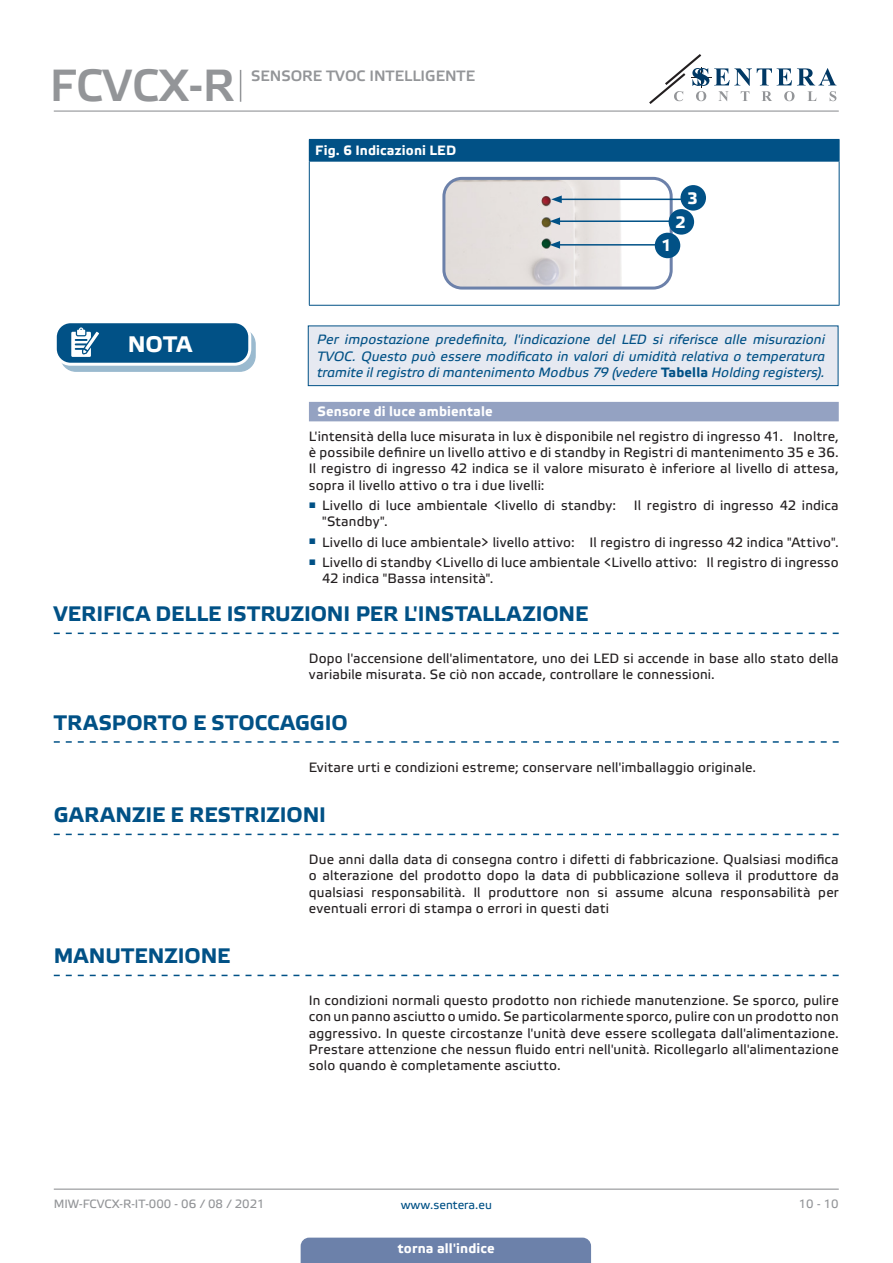
<style>
.page{position:relative;width:893px;height:1263px;background:#fff}
.page>*{position:absolute;margin:0;border:0;box-sizing:border-box;transform-origin:0 0}
.t1{font:45px "Etelka Medium Pro";color:#939598}
.t2{font:700 22.5px "Etelka Text Pro";color:#fff}
.t3{font:700 21px "Etelka Text Pro";letter-spacing:.005em;color:#015186}
.TABLE_TEXT_WHITE{font:700 16.5px "Etelka Text Pro";color:#fff}
.t4{font:15px "Etelka Medium Pro";color:#939598}
.body{font:13.5px/16.2px "Etelka Text Pro";letter-spacing:.015em;color:#231f20;text-align:justify}
.attention{font:italic 13.5px/16.2px "Etelka Text Pro";letter-spacing:.01em;color:#015186;text-align:justify}
.Number-roman{font:700 13.5px "Etelka Text Pro";letter-spacing:.01em;color:#fff}
.table_text{font:700 13.5px "Etelka Text Pro";letter-spacing:.015em;color:#fff}
.t5{font:12px "Etelka Text Pro";color:#939598}
.t6{font:12px "Etelka Text Pro";color:#015186}
.s1{font-weight:700;font-style:normal}
</style>
<div class="page">
<hr style="left:54px;top:111px;width:785px;height:1px;background:#939598">
<hr style="left:54px;top:1188px;width:785px;height:2px;background:#939598">
<svg style="left:649px;top:54px;width:187px;height:50px"></svg>
<div style="left:301px;top:1237px;width:290px;height:26px;background:#6c81aa"></div>
<hr style="left:240px;top:70px;width:1px;height:32px;background:#939598">
<div style="left:309px;top:402px;width:530px;height:19px;background:#94a2c2"></div>
<svg style="left:54px;top:632px;width:785px;height:2px"></svg>
<div style="left:309px;top:139px;width:530px;height:22px;background:#015186"></div>
<svg style="left:839px;top:140px;width:1px;height:21px"></svg>
<hr style="left:309px;top:161px;width:530px;height:1px;background:#015186">
<hr style="left:309px;top:162px;width:1px;height:143px;background:#015186">
<hr style="left:839px;top:162px;width:1px;height:143px;background:#015186">
<hr style="left:309px;top:305px;width:530px;height:1px;background:#015186">
<img style="left:446px;top:181px;width:176px;height:105px">
<div style="left:442px;top:177px;width:231px;height:113px;border:3px solid #6c81aa;border-radius:18px"></div>
<hr style="left:559px;top:199px;width:130px;height:1px;background:#015186">
<svg style="left:551px;top:195px;width:11px;height:8px"></svg>
<hr style="left:558px;top:220px;width:118px;height:2px;background:#015186">
<svg style="left:549px;top:217px;width:11px;height:8px"></svg>
<hr style="left:558px;top:244px;width:118px;height:2px;background:#015186">
<svg style="left:549px;top:241px;width:11px;height:8px"></svg>
<div style="left:680px;top:185px;width:26px;height:26px;background:#015186;border-radius:50%"></div>
<div style="left:669px;top:209px;width:25px;height:26px;background:#015186;border-radius:50%"></div>
<div style="left:655px;top:233px;width:25px;height:25px;background:#015186;border-radius:50%"></div>
<div style="left:61px;top:329px;width:194px;height:42px;background:#9abacf;border-radius:15px"></div>
<div style="left:60px;top:328px;width:196px;height:44px;border:1px solid #015186;border-radius:15px"></div>
<div style="left:55px;top:322px;width:195px;height:42px;background:#015186;border-radius:15px"></div>
<div style="left:54px;top:320px;width:197px;height:46px;border:3px solid #fff;border-radius:15px"></div>
<svg style="left:71px;top:327px;width:33px;height:38px"></svg>
<div style="left:308px;top:326px;width:530px;height:60px;background:#e6e9f1"></div>
<div style="left:308px;top:325px;width:530px;height:61px;border:1px solid #015186"></div>
<svg style="left:54px;top:741px;width:785px;height:2px"></svg>
<svg style="left:54px;top:834px;width:785px;height:1px"></svg>
<svg style="left:54px;top:975px;width:785px;height:1px"></svg>
<h1 class="t1" style="left:50px;top:61px;width:186px">FCVCX-R</h1>
<p class="t4" style="left:251px;top:67px;width:225px">SENSORE TVOC INTELLIGENTE</p>
<p class="table_text" style="left:315px;top:142px;width:142px">Fig. 6 Indicazioni LED</p>
<p class="TABLE_TEXT_WHITE" style="left:687px;top:188px;width:12px">3</p>
<p class="TABLE_TEXT_WHITE" style="left:675px;top:212px;width:12px">2</p>
<p class="TABLE_TEXT_WHITE" style="left:662px;top:235px;width:12px">1</p>
<p class="t2" style="left:128px;top:330px;width:66px">NOTA</p>
<p class="attention" style="left:317px;top:332px;width:509px">Per impostazione predefinita, l'indicazione del LED si riferisce alle misurazioni TVOC. Questo può essere modificato in valori di umidità relativa o temperatura tramite il registro di mantenimento Modbus 79 (vedere <span class="s1">Tabella</span> Holding registers).</p>
<p class="Number-roman" style="left:317px;top:403px;width:177px">Sensore di luce ambientale</p>
<p class="body" style="left:309px;top:429px;width:531px">L'intensità della luce misurata in lux è disponibile nel registro di ingresso 41. Inoltre, è possibile definire un livello attivo e di standby in Registri di mantenimento 35 e 36.<br>Il registro di ingresso 42 indica se il valore misurato è inferiore al livello di attesa, sopra il livello attivo o tra i due livelli:</p>
<p class="body" style="left:309px;top:498px;width:309px"><sup>■</sup> Livello di luce ambientale &lt;livello di standby:</p>
<p class="body" style="left:634px;top:498px;width:206px">Il registro di ingresso 42 indica</p>
<p class="body" style="left:322px;top:514px;width:67px">"Standby".</p>
<p class="body" style="left:309px;top:535px;width:531px"><sup>■</sup> Livello di luce ambientale&gt; livello attivo: Il registro di ingresso 42 indica "Attivo".</p>
<p class="body" style="left:322px;top:555px;width:518px;text-indent:-13px"><sup>■</sup> Livello di standby &lt;Livello di luce ambientale &lt;Livello attivo: Il registro di ingresso<br>42 indica "Bassa intensità".</p>
<p class="t3" style="left:54px;top:601px;width:536px">VERIFICA DELLE ISTRUZIONI PER L'INSTALLAZIONE</p>
<p class="body" style="left:309px;top:651px;width:531px">Dopo l'accensione dell'alimentatore, uno dei LED si accende in base allo stato della variabile misurata. Se ciò non accade, controllare le connessioni.</p>
<p class="t3" style="left:54px;top:709px;width:295px">TRASPORTO E STOCCAGGIO</p>
<p class="body" style="left:309px;top:760px;width:449px">Evitare urti e condizioni estreme; conservare nell'imballaggio originale.</p>
<p class="t3" style="left:54px;top:802px;width:274px">GARANZIE E RESTRIZIONI</p>
<p class="body" style="left:309px;top:852px;width:531px">Due anni dalla data di consegna contro i difetti di fabbricazione. Qualsiasi modifica o alterazione del prodotto dopo la data di pubblicazione solleva il produttore da qualsiasi responsabilità. Il produttore non si assume alcuna responsabilità per eventuali errori di stampa o errori in questi dati</p>
<p class="t3" style="left:54px;top:943px;width:178px">MANUTENZIONE</p>
<p class="body" style="left:309px;top:993px;width:531px">In condizioni normali questo prodotto non richiede manutenzione. Se sporco, pulire con un panno asciutto o umido. Se particolarmente sporco, pulire con un prodotto non aggressivo. In queste circostanze l'unità deve essere scollegata dall'alimentazione.<br>Prestare attenzione che nessun fluido entri nell'unità. Ricollegarlo all'alimentazione solo quando è completamente asciutto.</p>
<p class="t5" style="left:54px;top:1197px;width:212px">MIW-FCVCX-R-IT-000 - 06 / 08 / 2021</p>
<p class="t6" style="left:401px;top:1198px;width:93px">www.sentera.eu</p>
<p class="t5" style="left:799px;top:1197px;width:42px">10 - 10</p>
<p class="Number-roman" style="left:398px;top:1239px;width:98px">torna all'indice</p>
</div>
